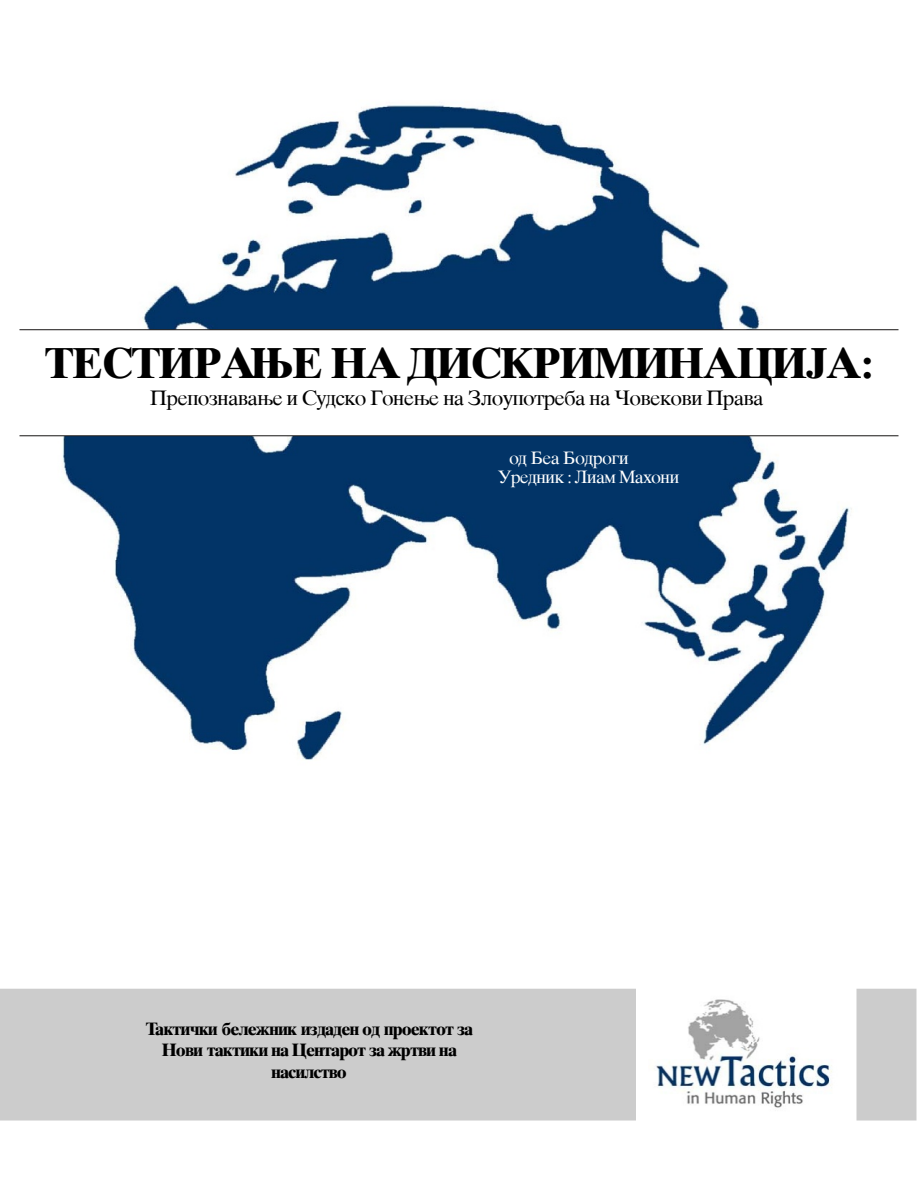
<style>
.page{position:relative;width:918px;height:1188px;background:#fff}
.page>*{position:absolute;margin:0;border:0;box-sizing:border-box;transform-origin:0 0}
.t1{font:43.5px "Macedonian Tms Bold";letter-spacing:-.04em;color:#000}
.t2{font:21px "Macedonian Tms";letter-spacing:-.04em;color:#000}
.t3{font:18px/21.6px "Macedonian Tms Bold";letter-spacing:-.05em;color:#000;text-align:center}
.t4{font:18px/19.8px "Macedonian Tms";letter-spacing:-.05em;color:#fff}
</style>
<div class="page">
<img style="left:19px;top:105px;width:880px;height:655px">
<div style="left:26px;top:330px;width:866px;height:106px;background:#fff"></div>
<hr style="left:19px;top:329px;width:880px;height:1px;background:#161413">
<hr style="left:19px;top:435px;width:880px;height:1px;background:#161413">
<div style="left:0;top:989px;width:916px;height:132px;background:#ccc"></div>
<div style="left:636px;top:977px;width:220px;height:174px;background:#fff"></div>
<img style="left:656px;top:999px;width:176px;height:109px">
<h1 class="t1" style="left:45px;top:339px;width:832px">TESTIRAWE NADISKRIMINACIJA:</h1>
<p class="t2" style="left:150px;top:386px;width:615px">Prepoznavawe i Sudsko Gonewe na Zloupotreba na ^ovekovi Prava</p>
<p class="t4" style="left:498px;top:448px;width:183px;text-indent:11px">od Bea Bodrogi<br>Urednik : Liam Mahoni</p>
<p class="t3" style="left:146px;top:1018px;width:329px">Takti~ki bele`nik izdaden od proektot za<br>Novi taktiki na Centarot za `rtvi na nasilstvo</p>
</div>
